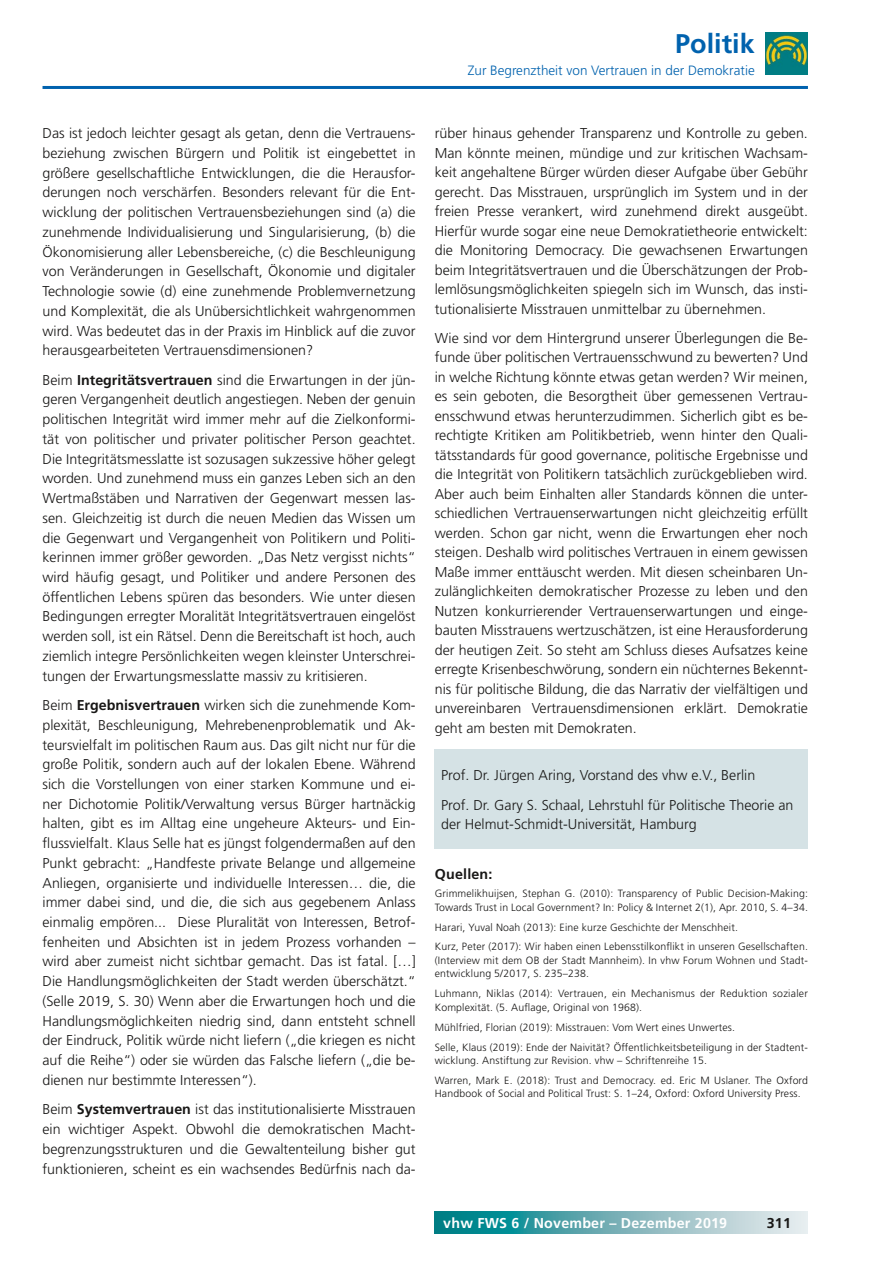
<style>
.page{position:relative;width:893px;height:1263px;background:#fff}
.page>*{position:absolute;margin:0;border:0;box-sizing:border-box;transform-origin:0 0}
.t1{font:700 27px "Frutiger LT Std";color:#0062ae}
.t2{font:300 14.25px/19.6px "Frutiger LT Std";color:#181716;text-align:justify}
.t3{font:700 14.25px "Frutiger LT Std";letter-spacing:.015em;color:#fff}
.t4{font:700 14.25px "Frutiger LT Std";letter-spacing:.015em;color:#181716}
.t5{font:300 13.5px "Frutiger LT Std";color:#0062ae}
.t6{font:300 10.5px/13.5px "Frutiger LT Std";letter-spacing:.015em;color:#181716}
.s1{font-weight:700}
</style>
<div class="page">
<svg style="left:435px;top:1212px;width:373px;height:21px;background:#70b2b8"></svg>
<img style="left:766px;top:32px;width:42px;height:43px">
<hr style="left:43px;top:86px;width:765px;height:3px;background:#0062ae">
<div style="left:435px;top:749px;width:373px;height:100px;background:#d5e2e5"></div>
<h1 class="t1" style="left:675px;top:28px;width:81px">Politik</h1>
<p class="t5" style="left:468px;top:62px;width:289px">Zur Begrenztheit von Vertrauen in der Demokratie</p>
<p class="t2" style="left:43px;top:124px;width:375px">Das ist jedoch leichter gesagt als getan, denn die Vertrauens&shy;beziehung zwischen Bürgern und Politik ist eingebettet in größere gesellschaftliche Entwicklungen, die die Herausfor&shy;derungen noch verschärfen. Besonders relevant für die Ent&shy;wicklung der politischen Vertrauensbeziehungen sind (a) die zunehmende Individualisierung und Singularisierung, (b) die Ökonomisierung aller Lebensbereiche, (c) die Beschleunigung von Veränderungen in Gesellschaft, Ökonomie und digitaler Technologie sowie (d) eine zunehmende Problemvernetzung und Komplexität, die als Unübersichtlichkeit wahrgenommen wird. Was bedeutet das in der Praxis im Hinblick auf die zuvor herausgearbeiteten Vertrauensdimensionen?</p>
<p class="t2" style="left:43px;top:370px;width:375px">Beim <span class="s1">Integritätsvertrauen</span> sind die Erwartungen in der jün&shy;geren Vergangenheit deutlich angestiegen. Neben der genuin politischen Integrität wird immer mehr auf die Zielkonformi&shy;tät von politischer und privater politischer Person geachtet.<br>Die Integritätsmesslatte ist sozusagen sukzessive höher gelegt worden. Und zunehmend muss ein ganzes Leben sich an den Wertmaßstäben und Narrativen der Gegenwart messen las&shy;sen. Gleichzeitig ist durch die neuen Medien das Wissen um die Gegenwart und Vergangenheit von Politikern und Politi&shy;kerinnen immer größer geworden. „Das Netz vergisst nichts“ wird häufig gesagt, und Politiker und andere Personen des öffentlichen Lebens spüren das besonders. Wie unter diesen Bedingungen erregter Moralität Integritätsvertrauen eingelöst werden soll, ist ein Rätsel. Denn die Bereitschaft ist hoch, auch ziemlich integre Persönlichkeiten wegen kleinster Unterschrei&shy;tungen der Erwartungsmesslatte massiv zu kritisieren.</p>
<p class="t2" style="left:43px;top:695px;width:375px">Beim <span class="s1">Ergebnisvertrauen</span> wirken sich die zunehmende Kom&shy;plexität, Beschleunigung, Mehrebenenproblematik und Ak&shy;teursvielfalt im politischen Raum aus. Das gilt nicht nur für die große Politik, sondern auch auf der lokalen Ebene. Während sich die Vorstellungen von einer starken Kommune und ei&shy;ner Dichotomie Politik/Verwaltung versus Bürger hartnäckig halten, gibt es im Alltag eine ungeheure Akteurs- und Ein&shy;flussvielfalt. Klaus Selle hat es jüngst folgendermaßen auf den Punkt gebracht: „Handfeste private Belange und allgemeine Anliegen, organisierte und individuelle Interessen… die, die immer dabei sind, und die, die sich aus gegebenem Anlass einmalig empören... Diese Pluralität von Interessen, Betrof&shy;fenheiten und Absichten ist in jedem Prozess vorhanden – wird aber zumeist nicht sichtbar gemacht. Das ist fatal. […] Die Handlungsmöglichkeiten der Stadt werden überschätzt.“ (Selle 2019, S. 30) Wenn aber die Erwartungen hoch und die Handlungsmöglichkeiten niedrig sind, dann entsteht schnell der Eindruck, Politik würde nicht liefern („die kriegen es nicht auf die Reihe“) oder sie würden das Falsche liefern („die be&shy;dienen nur bestimmte Interessen“).</p>
<p class="t2" style="left:43px;top:1100px;width:375px">Beim <span class="s1">Systemvertrauen</span> ist das institutionalisierte Misstrauen ein wichtiger Aspekt. Obwohl die demokratischen Macht&shy;begrenzungsstrukturen und die Gewaltenteilung bisher gut funktionieren, scheint es ein wachsendes Bedürfnis nach da-</p>
<p class="t2" style="left:435px;top:124px;width:375px">rüber hinaus gehender Transparenz und Kontrolle zu geben.<br>Man könnte meinen, mündige und zur kritischen Wachsam&shy;keit angehaltene Bürger würden dieser Aufgabe über Gebühr gerecht. Das Misstrauen, ursprünglich im System und in der freien Presse verankert, wird zunehmend direkt ausgeübt.<br>Hierfür wurde sogar eine neue Demokratietheorie entwickelt: die Monitoring Democracy. Die gewachsenen Erwartungen beim Integritätsvertrauen und die Überschätzungen der Prob&shy;lemlösungsmöglichkeiten spiegeln sich im Wunsch, das insti&shy;tutionalisierte Misstrauen unmittelbar zu übernehmen.</p>
<p class="t2" style="left:435px;top:328px;width:375px">Wie sind vor dem Hintergrund unserer Überlegungen die Be&shy;funde über politischen Vertrauensschwund zu bewerten? Und in welche Richtung könnte etwas getan werden? Wir meinen, es sein geboten, die Besorgtheit über gemessenen Vertrau&shy;ensschwund etwas herunterzudimmen. Sicherlich gibt es be&shy;rechtigte Kritiken am Politikbetrieb, wenn hinter den Quali&shy;tätsstandards für good governance, politische Ergebnisse und die Integrität von Politikern tatsächlich zurückgeblieben wird.<br>Aber auch beim Einhalten aller Standards können die unter&shy;schiedlichen Vertrauenserwartungen nicht gleichzeitig erfüllt werden. Schon gar nicht, wenn die Erwartungen eher noch steigen. Deshalb wird politisches Vertrauen in einem gewissen Maße immer enttäuscht werden. Mit diesen scheinbaren Un&shy;zulänglichkeiten demokratischer Prozesse zu leben und den Nutzen konkurrierender Vertrauenserwartungen und einge&shy;bauten Misstrauens wertzuschätzen, ist eine Herausforderung der heutigen Zeit. So steht am Schluss dieses Aufsatzes keine erregte Krisenbeschwörung, sondern ein nüchternes Bekennt&shy;nis für politische Bildung, die das Narrativ der vielfältigen und unvereinbaren Vertrauensdimensionen erklärt. Demokratie geht am besten mit Demokraten.</p>
<p class="t2" style="left:441px;top:761px;width:354px;line-height:29.2px">Prof. Dr. Jürgen Aring, Vorstand des vhw e.V., Berlin<br>Prof. Dr. Gary S. Schaal, Lehrstuhl für Politische Theorie an</p>
<p class="t2" style="left:441px;top:815px;width:257px">der Helmut-Schmidt-Universität, Hamburg</p>
<p class="t4" style="left:435px;top:866px;width:59px">Quellen:</p>
<p class="t6" style="left:435px;top:887px;width:375px">Grimmelikhuijsen, Stephan G. (2010): Transparency of Public Decision-Making:<br>Towards Trust in Local Government? In: Policy &amp; Internet 2(1), Apr. 2010, S. 4–34.</p>
<p class="t6" style="left:435px;top:917px;width:375px;line-height:20px">Harari, Yuval Noah (2013): Eine kurze Geschichte der Menschheit.<br>Kurz, Peter (2017): Wir haben einen Lebensstilkonflikt in unseren Gesellschaften.</p>
<p class="t6" style="left:435px;top:954px;width:375px">(Interview mit dem OB der Stadt Mannheim). In vhw Forum Wohnen und Stadt&shy;entwicklung 5/2017, S. 235–238.</p>
<p class="t6" style="left:435px;top:987px;width:375px">Luhmann, Niklas (2014): Vertrauen, ein Mechanismus der Reduktion sozialer<br>Komplexität. (5. Auflage, Original von 1968).</p>
<p class="t6" style="left:435px;top:1017px;width:375px;line-height:20px">Mühlfried, Florian (2019): Misstrauen: Vom Wert eines Unwertes.<br>Selle, Klaus (2019): Ende der Naivität? Öffentlichkeitsbeteiligung in der Stadtent-</p>
<p class="t6" style="left:435px;top:1050px;width:375px;line-height:20px">wicklung. Anstiftung zur Revision. vhw – Schriftenreihe 15.<br>Warren, Mark E. (2018): Trust and Democracy. ed. Eric M Uslaner. The Oxford</p>
<p class="t6" style="left:435px;top:1087px;width:367px">Handbook of Social and Political Trust: S. 1–24, Oxford: Oxford University Press.</p>
<p class="t3" style="left:443px;top:1214px;width:285px">vhw FWS 6 / November – Dezember 2019</p>
<p class="t4" style="left:767px;top:1214px;width:26px">311</p>
</div>
